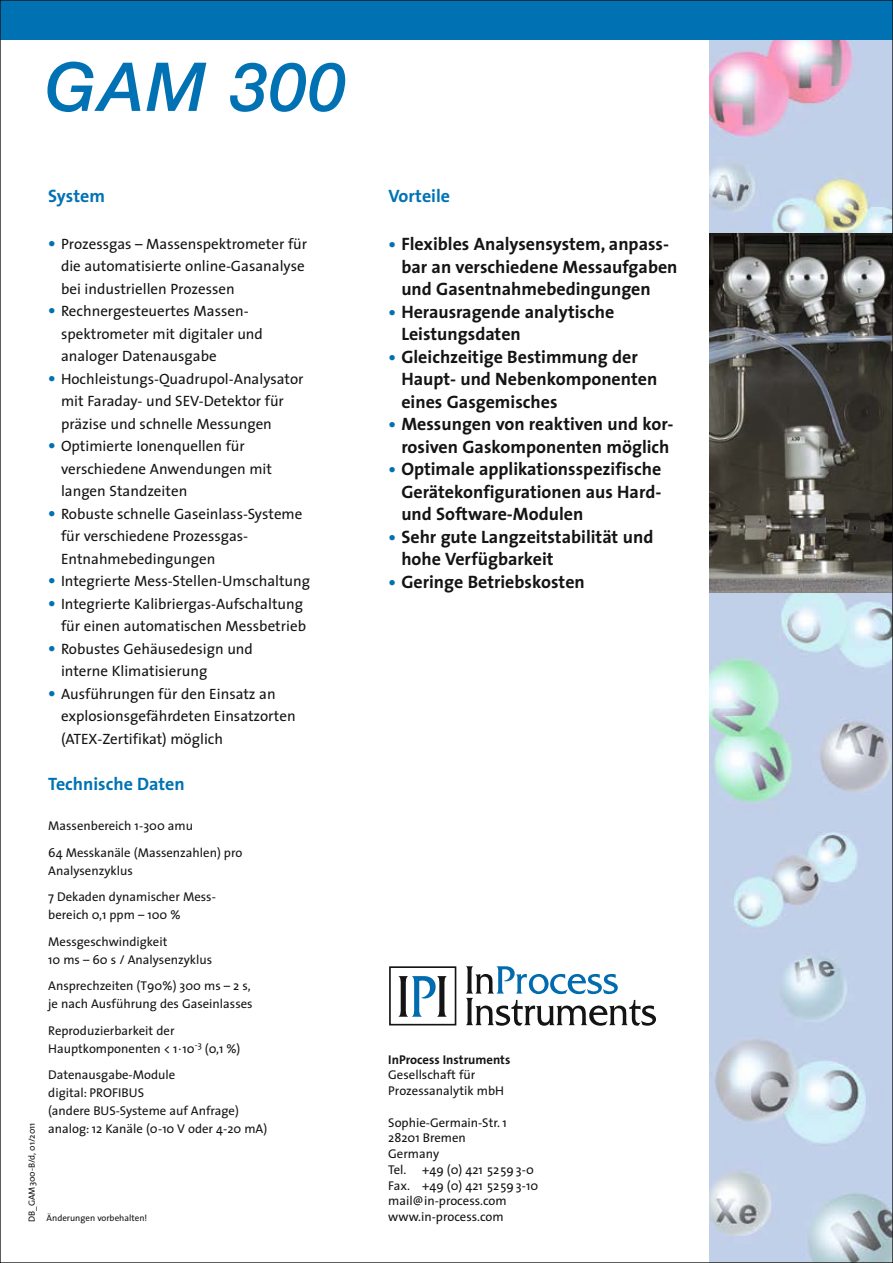
<style>
.page{position:relative;width:893px;height:1263px;background:#fff}
.page>*{position:absolute;margin:0;border:0;box-sizing:border-box;transform-origin:0 0}
.t1{font:italic 500 67.5px "Helvetica Neue";letter-spacing:.025em;color:#0072b4}
.t2{font:700 18px/22.5px "The Sans";color:#141414}
.t3{font:700 18px "The Sans";color:#0072b4}
.t4{font:15px/22.5px "The Sans";color:#141414}
.t5{font:12.75px/15.8px "The Sans";color:#141414}
.t6{font:700 12.75px "The Sans";color:#141414}
.t7{font:9px "The Sans";color:#141414}
.s1{font-family:"Helvetica Neue";font-weight:500;font-style:italic;color:#0072b4}
.s2{font-family:"Helvetica Neue";font-weight:500;font-style:italic;font-size:15px;color:#0072b4}
</style>
<div class="page">
<img style="left:710px;top:40px;width:181px;height:1221px">
<div style="left:0;top:0;width:893px;height:40px;background:#0072b4"></div>
<img style="left:710px;top:234px;width:181px;height:358px">
<svg style="left:398px;top:976px;width:49px;height:41px"></svg>
<div style="left:389px;top:966px;width:67px;height:59px;border:2px solid #141414"></div>
<svg style="left:466px;top:966px;width:190px;height:60px"></svg>
<h1 class="t1" style="left:45px;top:47px;width:302px">GAM 300</h1>
<p class="t3" style="left:48px;top:181px;width:58px">System</p>
<p class="t4" style="left:61px;top:232px;width:248px;text-indent:-13px"><span class="s1">•</span> Prozessgas – Massenspektrometer für die automatisierte online-Gasanalyse bei industriellen Prozessen</p>
<p class="t4" style="left:61px;top:299px;width:203px;text-indent:-13px"><span class="s1">•</span> Rechnergesteuertes Massen&shy;spektrometer mit digitaler und analoger Datenausgabe</p>
<p class="t4" style="left:61px;top:367px;width:244px;text-indent:-13px"><span class="s1">•</span> Hochleistungs-Quadrupol-Analysator mit Faraday- und SEV-Detektor für präzise und schnelle Messungen</p>
<p class="t4" style="left:61px;top:434px;width:213px;text-indent:-13px"><span class="s1">•</span> Optimierte Ionenquellen für verschiedene Anwendungen mit langen Standzeiten</p>
<p class="t4" style="left:61px;top:502px;width:243px;text-indent:-13px"><span class="s1">•</span> Robuste schnelle Gaseinlass-Systeme für verschiedene Prozessgas-<br>Entnahmebedingungen</p>
<p class="t4" style="left:48px;top:569px;width:263px"><span class="s1">•</span> Integrierte Mess-Stellen-Umschaltung</p>
<p class="t4" style="left:48px;top:592px;width:259px;text-align:right"><span class="s1">•</span> Integrierte Kalibriergas-Aufschaltung für einen automatischen Messbetrieb</p>
<p class="t4" style="left:61px;top:637px;width:193px;text-indent:-13px"><span class="s1">•</span> Robustes Gehäusedesign und interne Klimatisierung</p>
<p class="t4" style="left:61px;top:682px;width:236px;text-indent:-13px"><span class="s1">•</span> Ausführungen für den Einsatz an explosionsgefährdeten Einsatzorten (ATEX-Zertifikat) möglich</p>
<p class="t3" style="left:48px;top:769px;width:138px">Technische Daten</p>
<p class="t7" style="left:24px;top:1222px;width:101px;rotate:-90deg">DB_GAM300-B/d, 01/2011</p>
<p class="t5" style="left:48px;top:812px;width:196px;line-height:26.5px">Massenbereich 1-300 amu<br>64 Messkanäle (Massenzahlen) pro</p>
<p class="t5" style="left:48px;top:857px;width:169px;line-height:26.5px">Analysenzyklus<br>7 Dekaden dynamischer Mess-</p>
<p class="t5" style="left:48px;top:901px;width:134px;line-height:26.5px">bereich 0,1 ppm – 100 %<br>Messgeschwindigkeit</p>
<p class="t5" style="left:48px;top:946px;width:204px;line-height:26.5px">10 ms – 60 s / Analysenzyklus<br>Ansprechzeiten (T90%) 300 ms – 2 s,</p>
<p class="t5" style="left:48px;top:990px;width:206px;line-height:26.5px">je nach Ausführung des Gaseinlasses<br>Reproduzierbarkeit der</p>
<p class="t5" style="left:48px;top:1035px;width:194px;line-height:26.5px">Hauptkomponenten &lt; 1.10<sup>-3</sup> (0,1 %)<br>Datenausgabe-Module</p>
<p class="t5" style="left:48px;top:1083px;width:221px;line-height:18px">digital: PROFIBUS<br>(andere BUS-Systeme auf Anfrage) analog: 12 Kanäle (0-10 V oder 4-20 mA)</p>
<p class="t7" style="left:47px;top:1210px;width:102px">Änderungen vorbehalten!</p>
<p class="t3" style="left:388px;top:181px;width:63px">Vorteile</p>
<p class="t2" style="left:401px;top:233px;width:278px;text-indent:-13px"><span class="s2">•</span> Flexibles Analysensystem, anpass&shy;bar an verschiedene Messaufgaben und Gasentnahmebedingungen</p>
<p class="t2" style="left:401px;top:300px;width:214px;text-indent:-13px"><span class="s2">•</span> Herausragende analytische<br>Leistungsdaten</p>
<p class="t2" style="left:401px;top:345px;width:257px;text-indent:-13px"><span class="s2">•</span> Gleichzeitige Bestimmung der<br>Haupt- und Nebenkomponenten eines Gasgemisches</p>
<p class="t2" style="left:389px;top:413px;width:286px;text-align:center"><span class="s2">•</span> Messungen von reaktiven und kor&shy;rosiven Gaskomponenten möglich</p>
<p class="t2" style="left:401px;top:458px;width:262px;text-align:justify;text-indent:-13px"><span class="s2">•</span> Optimale applikationsspezifische Gerätekonfigurationen aus Hard&shy;und Software-Modulen</p>
<p class="t2" style="left:401px;top:525px;width:254px;text-indent:-13px"><span class="s2">•</span> Sehr gute Langzeitstabilität und hohe Verfügbarkeit</p>
<p class="t2" style="left:389px;top:570px;width:198px"><span class="s2">•</span> Geringe Betriebskosten</p>
<p class="t6" style="left:388px;top:1048px;width:124px">InProcess Instruments</p>
<p class="t5" style="left:388px;top:1067px;width:117px">Gesellschaft für<br>Prozessanalytik mbH</p>
<p class="t5" style="left:388px;top:1114px;width:151px">Sophie-Germain-Str. 1<br>28201 Bremen<br>Germany<br>Tel. +49 (0) 421 5259 3-0<br>Fax. +49 (0) 421 5259 3-10 mail@in-process.com www.in-process.com</p>
</div>
